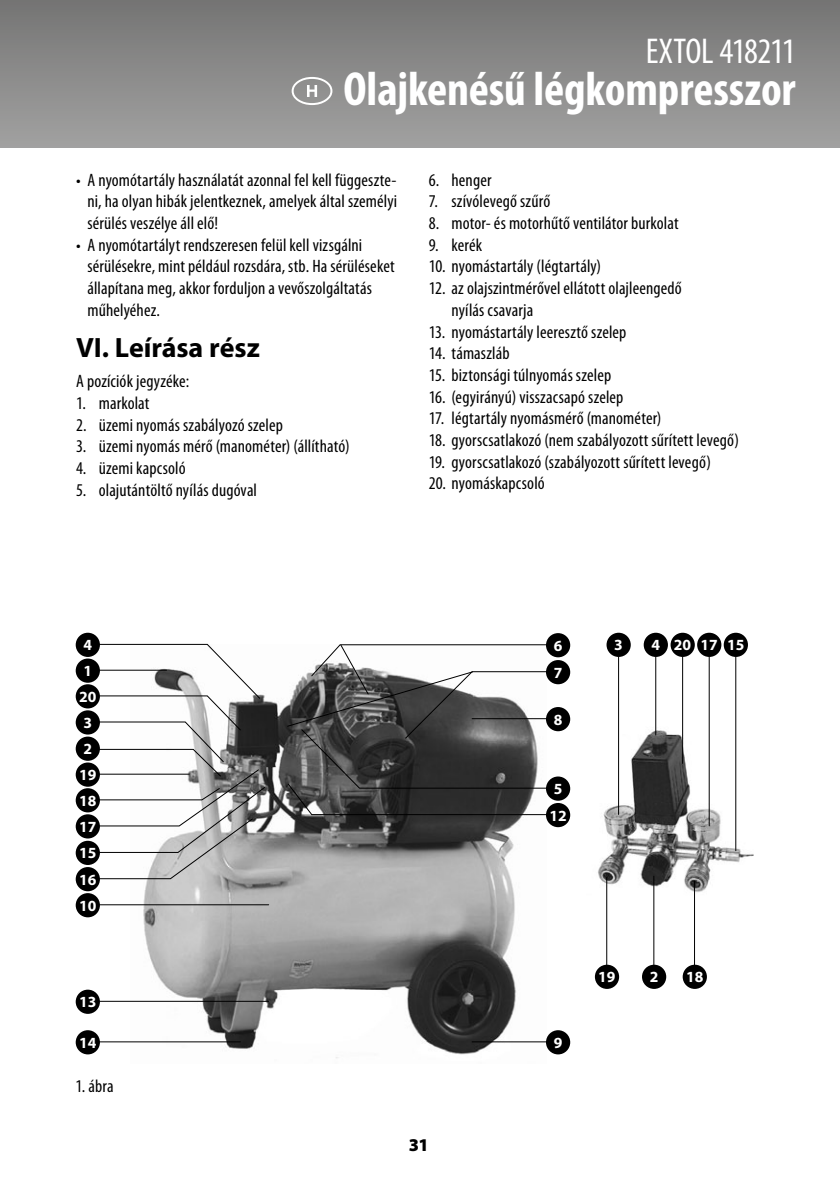
<style>
.page{position:relative;width:840px;height:1191px;background:#fff}
.page>*{position:absolute;margin:0;border:0;box-sizing:border-box;transform-origin:0 0}
.t1{font:700 condensed 48px "Myriad Pro";letter-spacing:-.005em;color:#fff}
.t2{font:condensed 36px "Myriad Pro";letter-spacing:-.02em;color:#fff}
.t3{font:700 28px "Myriad Pro";color:#000}
.t4{font:condensed 18px/21.6px "Myriad Pro";letter-spacing:.005em;color:#000}
.t5{font:900 18px "Myriad Pro";color:#000}
.t6{font:700 15.6px/25.8px "Myriad Pro";color:#fff}
</style>
<div class="page">
<div style="left:0;top:0;width:839px;height:147px;background:linear-gradient(to bottom,#747474,#a1a1a1)"></div>
<svg style="left:291px;top:77px;width:41px;height:28px"></svg>
<img style="left:131px;top:701px;width:414px;height:357px">
<div style="left:76px;top:658px;width:24px;height:25px;background:#000;border-radius:50%"></div>
<div style="left:76px;top:684px;width:24px;height:24px;background:#000;border-radius:50%"></div>
<div style="left:76px;top:633px;width:24px;height:24px;background:#000;border-radius:50%"></div>
<div style="left:76px;top:710px;width:24px;height:24px;background:#000;border-radius:50%"></div>
<div style="left:76px;top:762px;width:24px;height:24px;background:#000;border-radius:50%"></div>
<div style="left:76px;top:1030px;width:24px;height:24px;background:#000;border-radius:50%"></div>
<hr style="left:99px;top:1041px;width:141px;height:1px;background:#000">
<div style="left:545px;top:1030px;width:25px;height:24px;background:#000;border-radius:50%"></div>
<hr style="left:472px;top:1041px;width:77px;height:1px;background:#000">
<div style="left:545px;top:707px;width:25px;height:24px;background:#000;border-radius:50%"></div>
<div style="left:545px;top:776px;width:25px;height:24px;background:#000;border-radius:50%"></div>
<div style="left:545px;top:803px;width:25px;height:24px;background:#000;border-radius:50%"></div>
<div style="left:545px;top:660px;width:25px;height:24px;background:#000;border-radius:50%"></div>
<div style="left:545px;top:633px;width:25px;height:24px;background:#000;border-radius:50%"></div>
<div style="left:76px;top:989px;width:24px;height:24px;background:#000;border-radius:50%"></div>
<hr style="left:99px;top:1000px;width:169px;height:1px;background:#000">
<div style="left:76px;top:893px;width:24px;height:24px;background:#000;border-radius:50%"></div>
<hr style="left:99px;top:904px;width:169px;height:1px;background:#000">
<div style="left:76px;top:788px;width:24px;height:24px;background:#000;border-radius:50%"></div>
<div style="left:76px;top:840px;width:24px;height:25px;background:#000;border-radius:50%"></div>
<div style="left:76px;top:867px;width:24px;height:24px;background:#000;border-radius:50%"></div>
<div style="left:76px;top:814px;width:24px;height:24px;background:#000;border-radius:50%"></div>
<div style="left:76px;top:736px;width:24px;height:25px;background:#000;border-radius:50%"></div>
<svg style="left:98px;top:643px;width:168px;height:236px"></svg>
<svg style="left:286px;top:644px;width:264px;height:171px"></svg>
<img style="left:598px;top:688px;width:154px;height:259px">
<div style="left:643px;top:633px;width:24px;height:24px;background:#000;border-radius:50%"></div>
<hr style="left:655px;top:656px;width:1px;height:79px;background:#000">
<div style="left:606px;top:633px;width:24px;height:24px;background:#000;border-radius:50%"></div>
<hr style="left:617px;top:656px;width:1px;height:158px;background:#000">
<div style="left:670px;top:633px;width:24px;height:24px;background:#000;border-radius:50%"></div>
<hr style="left:681px;top:656px;width:1px;height:107px;background:#000">
<div style="left:696px;top:633px;width:25px;height:24px;background:#000;border-radius:50%"></div>
<hr style="left:708px;top:656px;width:1px;height:170px;background:#000">
<div style="left:723px;top:633px;width:24px;height:24px;background:#000;border-radius:50%"></div>
<hr style="left:734px;top:656px;width:1px;height:194px;background:#000">
<div style="left:682px;top:964px;width:24px;height:25px;background:#000;border-radius:50%"></div>
<hr style="left:693px;top:881px;width:1px;height:86px;background:#000">
<div style="left:641px;top:964px;width:24px;height:25px;background:#000;border-radius:50%"></div>
<hr style="left:653px;top:876px;width:1px;height:91px;background:#000">
<div style="left:594px;top:964px;width:24px;height:25px;background:#000;border-radius:50%"></div>
<hr style="left:606px;top:877px;width:1px;height:90px;background:#000">
<h2 class="t2" style="left:645px;top:29px;width:151px">EXTOL 418211</h2>
<h1 class="t1" style="left:343px;top:59px;width:453px">Olajkenésű légkompresszor</h1>
<p class="t4" style="left:87px;top:169px;width:311px;text-align:justify;text-indent:-11px">• A nyomótartály használatát azonnal fel kell függeszte&shy;ni, ha olyan hibák jelentkeznek, amelyek által személyi sérülés veszélye áll elő!</p>
<p class="t4" style="left:87px;top:234px;width:308px;text-indent:-11px">• A nyomótartályt rendszeresen felül kell vizsgálni sérülésekre, mint például rozsdára, stb. Ha sérüléseket állapítana meg, akkor forduljon a vevőszolgáltatás műhelyéhez.</p>
<h3 class="t3" style="left:76px;top:329px;width:185px">VI. Leírása rész</h3>
<p class="t4" style="left:76px;top:370px;width:115px">A pozíciók jegyzéke:</p>
<p class="t4" style="left:76px;top:392px;width:75px">1. markolat</p>
<p class="t4" style="left:76px;top:414px;width:208px">2. üzemi nyomás szabályozó szelep</p>
<p class="t4" style="left:76px;top:435px;width:275px">3. üzemi nyomás mérő (manométer) (állítható)</p>
<p class="t4" style="left:76px;top:457px;width:111px">4. üzemi kapcsoló</p>
<p class="t4" style="left:76px;top:479px;width:182px">5. olajutántöltő nyílás dugóval</p>
<p class="t4" style="left:428px;top:169px;width:64px">6. henger</p>
<p class="t4" style="left:428px;top:190px;width:123px">7. szívólevegő szűrő</p>
<p class="t4" style="left:428px;top:212px;width:251px">8. motor- és motorhűtő ventilátor burkolat</p>
<p class="t4" style="left:428px;top:234px;width:55px">9. kerék</p>
<p class="t4" style="left:428px;top:255px;width:174px">10. nyomástartály (légtartály)</p>
<p class="t4" style="left:451px;top:277px;width:232px;text-indent:-23px">12. az olajszintmérővel ellátott olajleengedő nyílás csavarja</p>
<p class="t4" style="left:428px;top:320px;width:199px">13. nyomástartály leeresztő szelep</p>
<p class="t4" style="left:428px;top:342px;width:82px">14. támaszláb</p>
<p class="t4" style="left:428px;top:364px;width:184px">15. biztonsági túlnyomás szelep</p>
<p class="t4" style="left:428px;top:386px;width:196px">16. (egyirányú) visszacsapó szelep</p>
<p class="t4" style="left:428px;top:407px;width:234px">17. légtartály nyomásmérő (manométer)</p>
<p class="t4" style="left:428px;top:429px;width:311px">18. gyorscsatlakozó (nem szabályozott sűrített levegő)</p>
<p class="t4" style="left:428px;top:451px;width:283px">19. gyorscsatlakozó (szabályozott sűrített levegő)</p>
<p class="t4" style="left:428px;top:472px;width:117px">20. nyomáskapcsoló</p>
<p class="t6" style="left:83px;top:632px;width:10px">4</p>
<p class="t6" style="left:79px;top:657px;width:19px">1<br>20</p>
<p class="t6" style="left:83px;top:709px;width:10px">3</p>
<p class="t6" style="left:83px;top:735px;width:10px">2</p>
<p class="t6" style="left:79px;top:761px;width:19px">19</p>
<p class="t6" style="left:79px;top:787px;width:19px">18</p>
<p class="t6" style="left:79px;top:813px;width:19px">17</p>
<p class="t6" style="left:79px;top:839px;width:19px">15<br>16</p>
<p class="t6" style="left:79px;top:892px;width:19px">10</p>
<p class="t6" style="left:79px;top:988px;width:19px">13</p>
<p class="t6" style="left:553px;top:632px;width:10px">6</p>
<p class="t6" style="left:553px;top:659px;width:10px">7</p>
<p class="t6" style="left:553px;top:706px;width:10px">8</p>
<p class="t6" style="left:549px;top:775px;width:19px;line-height:26.4px">5<br>12</p>
<p class="t6" style="left:614px;top:632px;width:10px">3</p>
<p class="t6" style="left:651px;top:632px;width:94px">4 20 17 15</p>
<p class="t6" style="left:598px;top:963px;width:19px">19</p>
<p class="t6" style="left:649px;top:963px;width:10px">2</p>
<p class="t6" style="left:685px;top:963px;width:19px">18</p>
<p class="t6" style="left:79px;top:1029px;width:19px">14</p>
<p class="t6" style="left:553px;top:1029px;width:10px">9</p>
<p class="t4" style="left:75px;top:1075px;width:40px">1. ábra</p>
<p class="t5" style="left:408px;top:1135px;width:22px">31</p>
</div>
